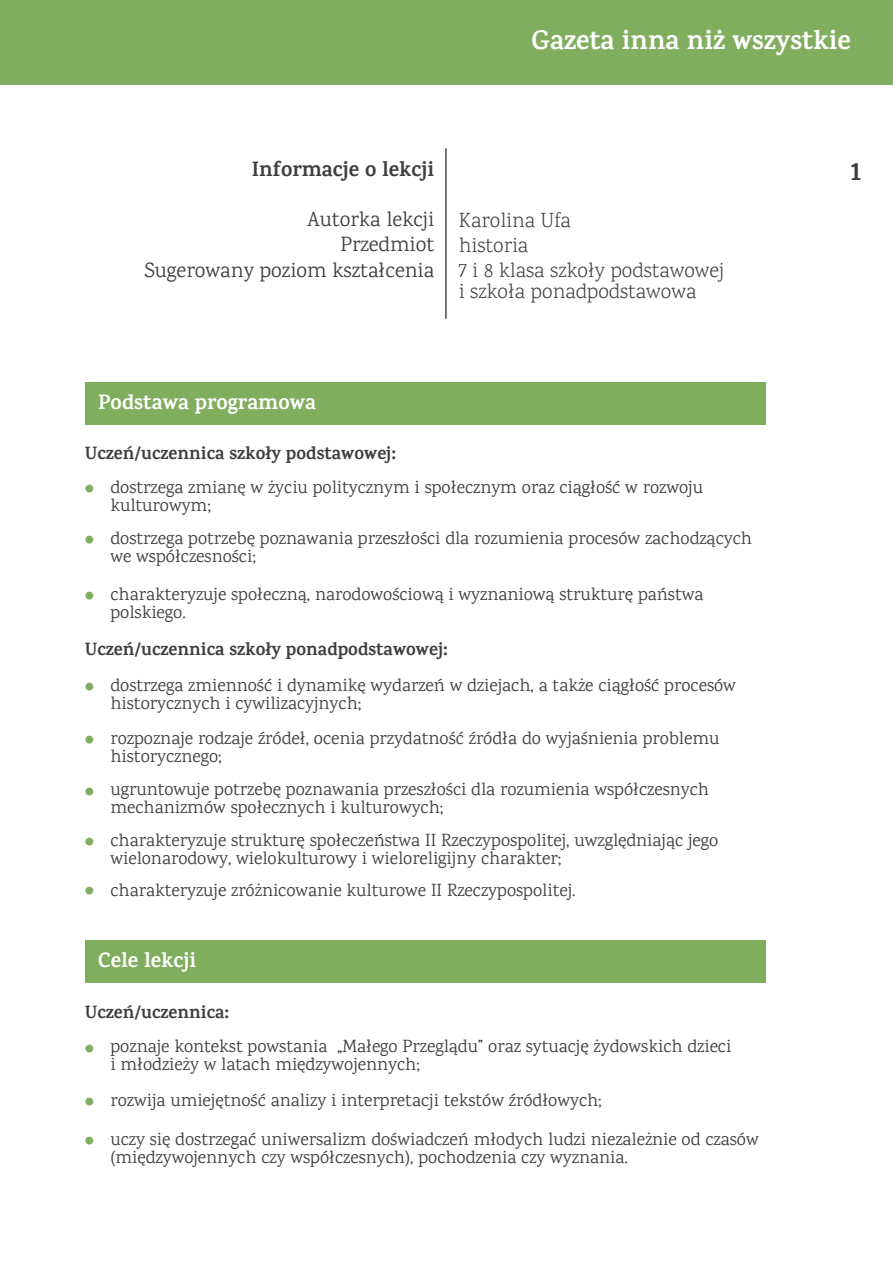
<style>
.page{position:relative;width:893px;height:1263px;background:#fff}
.page>*{position:absolute;margin:0;border:0;box-sizing:border-box;transform-origin:0 0}
.t1{font:45px/51px "Karma";color:#80ad5e}
.t2{font:700 27px "Karma";color:#fff}
.t3{font:700 27px "Karma";color:#3e3e3f}
.t4{font:300 21px/25.2px "Karma";color:#3e3e3f}
.t5{font:21px/25.2px "Karma";color:#3e3e3f;text-align:right}
.t6{font:700 21px "Karma";color:#fff}
.t7{font:700 21px "Karma";color:#3e3e3f}
.t8{font:18px/18px "Karma";color:#3e3e3f}
.t9{font:700 18px "Karma";color:#3e3e3f}
</style>
<div class="page">
<div style="left:0;top:0;width:893px;height:85px;background:#80ad5e"></div>
<hr style="left:445px;top:148px;width:2px;height:171px;background:#231f20">
<div style="left:85px;top:382px;width:681px;height:43px;background:#80ad5e"></div>
<div style="left:85px;top:940px;width:681px;height:43px;background:#80ad5e"></div>
<h2 class="t2" style="left:532px;top:24px;width:321px">Gazeta inna niż wszystkie</h2>
<p class="t7" style="left:252px;top:156px;width:184px">Informacje o lekcji</p>
<h2 class="t3" style="left:850px;top:155px;width:13px">1</h2>
<p class="t5" style="left:144px;top:206px;width:291px">Autorka lekcji<br>Przedmiot<br>Sugerowany poziom kształcenia</p>
<p class="t4" style="left:459px;top:209px;width:267px">Karolina Ufa<br>historia<br>7 i 8 klasa szkoły podstawowej</p>
<p class="t4" style="left:459px;top:281px;width:239px">i szkoła ponadpodstawowa</p>
<p class="t6" style="left:98px;top:389px;width:219px">Podstawa programowa</p>
<p class="t9" style="left:85px;top:442px;width:312px">Uczeń/uczennica szkoły podstawowej:</p>
<p class="t8" style="left:110px;top:478px;width:594px">dostrzega zmianę w życiu politycznym i społecznym oraz ciągłość w rozwoju kulturowym;</p>
<p class="t8" style="left:110px;top:529px;width:643px">dostrzega potrzebę poznawania przeszłości dla rozumienia procesów zachodzących we współczesności;</p>
<p class="t8" style="left:110px;top:584px;width:594px">charakteryzuje społeczną, narodowościową i wyznaniową strukturę państwa polskiego.</p>
<h1 class="t1" style="left:79px;top:462px;width:22px">• •</h1>
<h1 class="t1" style="left:79px;top:569px;width:22px">•</h1>
<p class="t9" style="left:85px;top:638px;width:364px">Uczeń/uczennica szkoły ponadpodstawowej:</p>
<p class="t8" style="left:110px;top:675px;width:627px">dostrzega zmienność i dynamikę wydarzeń w dziejach, a także ciągłość procesów historycznych i cywilizacyjnych;</p>
<p class="t8" style="left:110px;top:728px;width:610px">rozpoznaje rodzaje źródeł, ocenia przydatność źródła do wyjaśnienia problemu historycznego;</p>
<p class="t8" style="left:110px;top:780px;width:600px">ugruntowuje potrzebę poznawania przeszłości dla rozumienia współczesnych mechanizmów społecznych i kulturowych;</p>
<p class="t8" style="left:110px;top:831px;width:609px">charakteryzuje strukturę społeczeństwa II Rzeczypospolitej, uwzględniając jego wielonarodowy, wielokulturowy i wieloreligijny charakter;</p>
<p class="t8" style="left:110px;top:881px;width:467px">charakteryzuje zróżnicowanie kulturowe II Rzeczypospolitej.</p>
<h1 class="t1" style="left:79px;top:660px;width:22px;text-align:justify">• • • • •</h1>
<p class="t6" style="left:98px;top:948px;width:100px">Cele lekcji</p>
<p class="t9" style="left:85px;top:1001px;width:146px">Uczeń/uczennica:</p>
<p class="t8" style="left:110px;top:1037px;width:622px">poznaje kontekst powstania „Małego Przeglądu” oraz sytuację żydowskich dzieci i młodzieży w latach międzywojennych;</p>
<p class="t8" style="left:110px;top:1080px;width:650px;line-height:38.8px">rozwija umiejętność analizy i interpretacji tekstów źródłowych;<br>uczy się dostrzegać uniwersalizm doświadczeń młodych ludzi niezależnie od czasów</p>
<p class="t8" style="left:110px;top:1147px;width:519px">(międzywojennych czy współczesnych), pochodzenia czy wyznania.</p>
<h1 class="t1" style="left:79px;top:1021px;width:22px;line-height:52.9px">• •</h1>
<h1 class="t1" style="left:79px;top:1114px;width:22px">•</h1>
</div>
